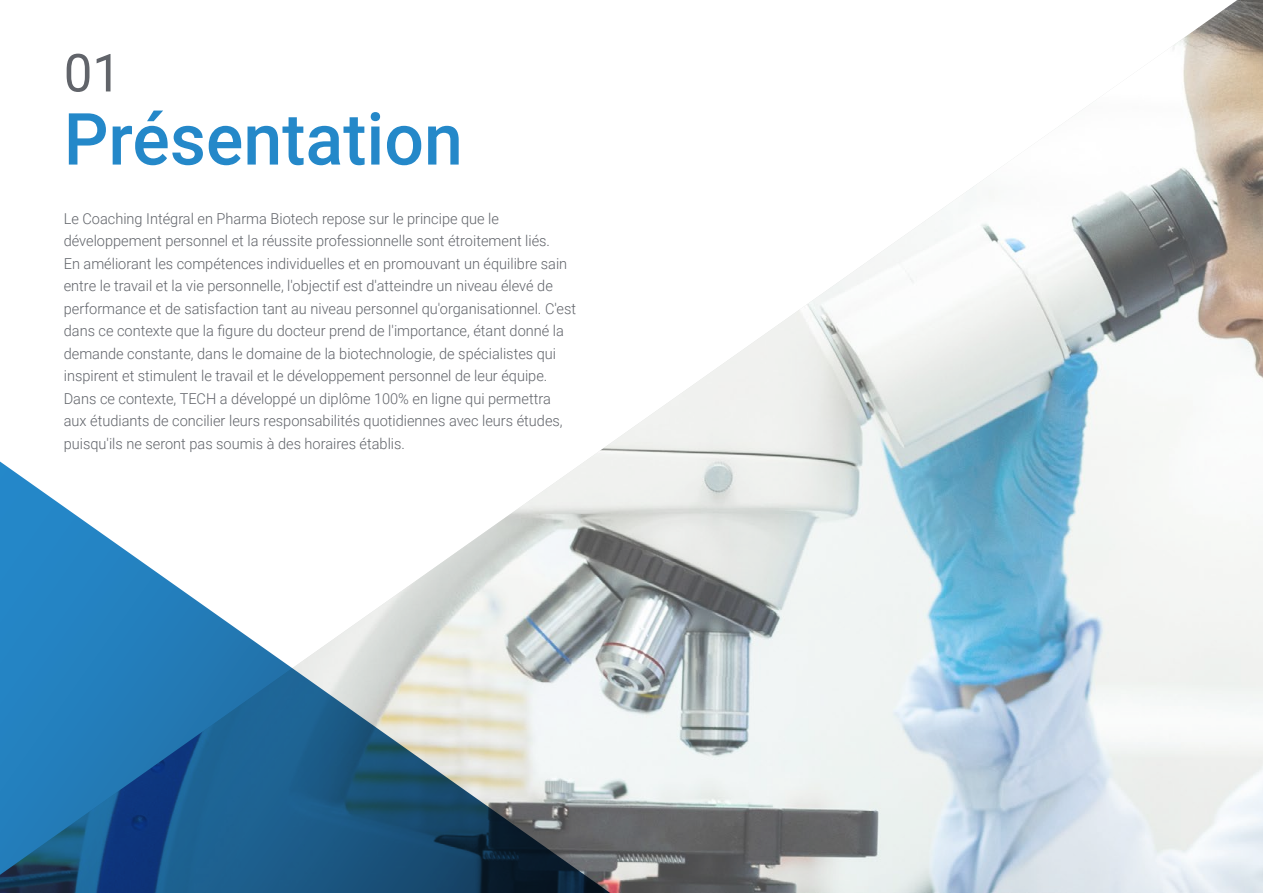
<style>
.page{position:relative;width:1263px;height:893px;background:#fff}
.page>*{position:absolute;margin:0;border:0;box-sizing:border-box;transform-origin:0 0}
.t1{font:500 72px "Roboto";color:#2488c9}
.t2{font:52.5px "Roboto";color:#61646a}
.t3{font:300 15px/22.5px "Roboto";color:#61646a}
</style>
<div class="page">
<img style="left:607px;top:0;width:656px;height:893px">
<svg style="left:0;top:446px;width:640px;height:447px"></svg>
<h2 class="t2" style="left:64px;top:36px;width:59px">01</h2>
<h1 class="t1" style="left:64px;top:89px;width:401px">Présentation</h1>
<p class="t3" style="left:64px;top:207px;width:514px">Le Coaching Intégral en Pharma Biotech repose sur le principe que le développement personnel et la réussite professionnelle sont étroitement liés.<br>En améliorant les compétences individuelles et en promouvant un équilibre sain entre le travail et la vie personnelle, l'objectif est d'atteindre un niveau élevé de performance et de satisfaction tant au niveau personnel qu'organisationnel. C'est dans ce contexte que la figure du docteur prend de l'importance, étant donné la demande constante, dans le domaine de la biotechnologie, de spécialistes qui inspirent et stimulent le travail et le développement personnel de leur équipe.<br>Dans ce contexte, TECH a développé un diplôme 100% en ligne qui permettra aux étudiants de concilier leurs responsabilités quotidiennes avec leurs études, puisqu'ils ne seront pas soumis à des horaires établis.</p>
</div>
